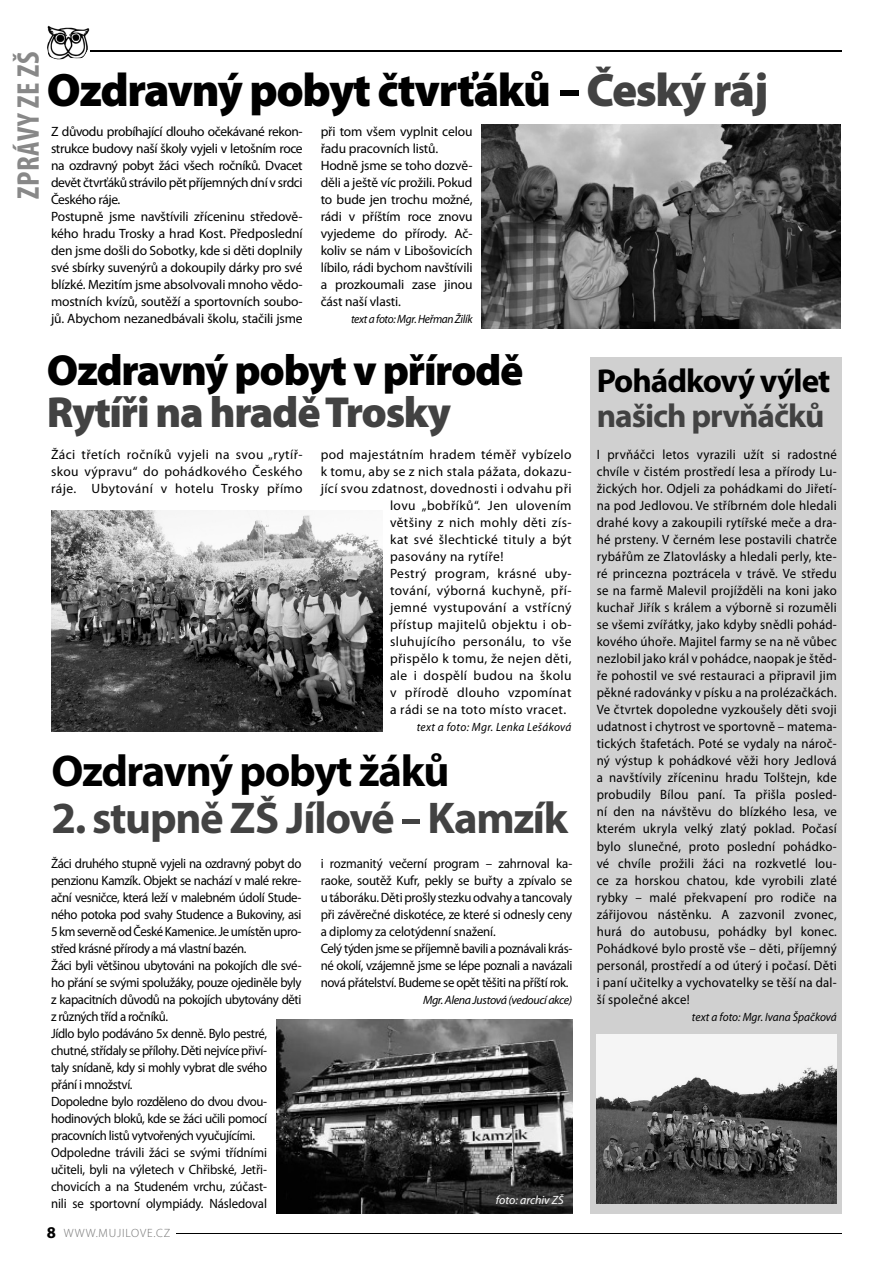
<style>
.page{position:relative;width:893px;height:1263px;background:#fff}
.page>*{position:absolute;margin:0;border:0;box-sizing:border-box;transform-origin:0 0}
.t1{font:900 47.1px "Myriad Pro";letter-spacing:-.03em;color:#000}
.t2{font:700 44.7px "Myriad Pro";letter-spacing:-.03em;color:#424242}
.t3{font:700 44.7px "Myriad Pro";letter-spacing:-.03em;color:#000}
.t4{font:900 43.65px "Myriad Pro";letter-spacing:-.03em;color:#000}
.t5{font:900 43.65px "Myriad Pro";letter-spacing:-.03em;color:#424242}
.t6{font:700 33.15px "Myriad Pro";letter-spacing:-.03em;color:#000}
.t7{font:700 33.15px "Myriad Pro";letter-spacing:-.03em;color:#424242}
.t8{font:700 condensed 31.5px "Myriad Pro";letter-spacing:.02em;color:#888}
.t9{font:13.5px/17px "Myriad Pro";letter-spacing:-.01em;color:#000;text-align:justify;scale:.95 1}
.t10{font:13.5px/17px "Myriad Pro";letter-spacing:-.01em;color:#000}
.t11{font:13.5px/17px "Myriad Pro";letter-spacing:-.03em;color:#000;scale:.95 1}
.t12{font:13.5px "Myriad Pro";letter-spacing:.03em;color:#000}
.t13{font:italic 12px "Myriad Pro";letter-spacing:-.02em;color:#000}
.t14{font:italic 12px "Myriad Pro";letter-spacing:.03em;color:#000;scale:.95 1}
.t15{font:italic 12px "Myriad Pro";color:#000;scale:.95 1}
.t16{font:italic 12px "Myriad Pro";letter-spacing:-.02em;color:#000;scale:.95 1}
.t17{font:300 12px "Myriad Pro";letter-spacing:.07em;color:#717171}
.t18{font:italic 12px "Myriad Pro";color:#fff}
.s1{color:#424242}
.s2{font-weight:700;font-size:16.5px;color:#000}
</style>
<div class="page">
<img style="left:47px;top:25px;width:53px;height:35px">
<hr style="left:177px;top:1233px;width:665px;height:1px;background:#000">
<hr style="left:90px;top:51px;width:752px;height:1px;background:#000">
<img style="left:481px;top:124px;width:360px;height:204px">
<img style="left:51px;top:510px;width:331px;height:221px">
<div style="left:590px;top:357px;width:252px;height:857px;background:#d0d0d0"></div>
<img style="left:597px;top:1034px;width:240px;height:169px">
<img style="left:276px;top:1019px;width:296px;height:195px">
<h3 class="t8" style="left:17px;top:199px;width:148px;rotate:-90deg">ZPRÁVY ZE ZŠ</h3>
<h1 class="t1" style="left:47px;top:72px;width:723px">Ozdravný pobyt čtvrťáků -<span class="s1">Český ráj</span></h1>
<p class="t10" style="left:51px;top:124px;width:253px">Z důvodu probíhající dlouho očekávané rekon&shy;strukce budovy naší školy vyjeli v letošním roce na ozdravný pobyt žáci všech ročníků. Dvacet devět čtvrťáků strávilo pět příjemných dní v srdci Českého ráje.<br>Postupně jsme navštívili zříceninu středově&shy;kého hradu Trosky a hrad Kost. Předposlední den jsme došli do Sobotky, kde si děti doplnily své sbírky suvenýrů a dokoupily dárky pro své blízké. Mezitím jsme absolvovali mnoho vědo&shy;mostních kvízů, soutěží a sportovních soubo&shy;jů. Abychom nezanedbávali školu, stačili jsme</p>
<p class="t10" style="left:321px;top:124px;width:153px">při tom všem vyplnit celou řadu pracovních listů.<br>Hodně jsme se toho dozvě&shy;děli a ještě víc prožili. Pokud to bude jen trochu možné, rádi v příštím roce znovu vyjedeme do přírody. Ač&shy;koliv se nám v Libošovicích líbilo, rádi bychom navštívili a prozkoumali zase jinou část naší vlasti.</p>
<p class="t16" style="left:351px;top:315px;width:129px">text a foto: Mgr. Heřman Žilík</p>
<h3 class="t4" style="left:47px;top:353px;width:478px">Ozdravný pobyt v přírodě</h3>
<h3 class="t5" style="left:47px;top:396px;width:406px">Rytíři na hradě Trosky</h3>
<p class="t10" style="left:51px;top:447px;width:253px;text-align:justify">Žáci třetích ročníků vyjeli na svou „rytíř&shy;skou výpravu“ do pohádkového Českého ráje. Ubytování v hotelu Trosky přímo</p>
<p class="t12" style="left:321px;top:450px;width:252px">pod majestátním hradem téměř vybízelo</p>
<p class="t12" style="left:321px;top:467px;width:252px">k tomu, aby se z nich stala pážata, dokazu-</p>
<p class="t12" style="left:321px;top:484px;width:252px">jící svou zdatnost, dovednosti i odvahu při</p>
<p class="t12" style="left:390px;top:501px;width:183px">lovu „bobříků“. Jen ulovením</p>
<p class="t12" style="left:390px;top:518px;width:183px">většiny z nich mohly děti zís-</p>
<p class="t12" style="left:390px;top:535px;width:183px">kat své šlechtické tituly a být</p>
<p class="t12" style="left:390px;top:552px;width:115px">pasovány na rytíře!</p>
<p class="t12" style="left:390px;top:569px;width:183px">Pestrý program, krásné uby-</p>
<p class="t12" style="left:390px;top:586px;width:183px">tování, výborná kuchyně, pří-</p>
<p class="t12" style="left:390px;top:603px;width:183px">jemné vystupování a vstřícný</p>
<p class="t12" style="left:390px;top:620px;width:183px">přístup majitelů objektu i ob-</p>
<p class="t12" style="left:390px;top:637px;width:183px">sluhujícího personálu, to vše</p>
<p class="t12" style="left:390px;top:654px;width:183px">přispělo k tomu, že nejen děti,</p>
<p class="t12" style="left:390px;top:671px;width:183px">ale i dospělí budou na školu</p>
<p class="t12" style="left:390px;top:688px;width:183px">v přírodě dlouho vzpomínat</p>
<p class="t12" style="left:390px;top:705px;width:178px">a rádi se na toto místo vracet.</p>
<p class="t14" style="left:417px;top:723px;width:164px">text a foto: Mgr. Lenka Lešáková</p>
<h2 class="t3" style="left:51px;top:754px;width:400px">Ozdravný pobyt žáků</h2>
<h2 class="t2" style="left:51px;top:801px;width:518px">2. stupně ZŠ Jílové - Kamzík</h2>
<p class="t11" style="left:51px;top:855px;width:265px">Žáci druhého stupně vyjeli na ozdravný pobyt do penzionu Kamzík. Objekt se nachází v malé rekre&shy;ační vesničce, která leží v malebném údolí Stude&shy;ného potoka pod svahy Studence a Bukoviny, asi 5 km severně od České Kamenice. Je umístěn upro&shy;střed krásné přírody a má vlastní bazén.<br>Žáci byli většinou ubytováni na pokojích dle své&shy;ho přání se svými spolužáky, pouze ojediněle byly z kapacitních důvodů na pokojích ubytovány děti z různých tříd a ročníků.<br>Jídlo bylo podáváno 5x denně. Bylo pestré, chutné, střídaly se přílohy. Děti nejvíce přiví-<br>taly snídaně, kdy si mohly vybrat dle svého<br>přání i množství.<br>Dopoledne bylo rozděleno do dvou dvou&shy;hodinových bloků, kde se žáci učili pomocí pracovních listů vytvořených vyučujícími.<br>Odpoledne trávili žáci se svými třídními učiteli, byli na výletech v Chřibské, Jetři&shy;chovicích a na Studeném vrchu, zúčast-<br>nili se sportovní olympiády. Následoval</p>
<p class="t9" style="left:321px;top:855px;width:266px;text-align:left">i rozmanitý večerní program – zahrnoval ka&shy;raoke, soutěž Kufr, pekly se buřty a zpívalo se u táboráku. Děti prošly stezku odvahy a tancovaly při závěrečné diskotéce, ze které si odnesly ceny a diplomy za celotýdenní snažení.<br>Celý týden jsme se příjemně bavili a poznávali krás&shy;né okolí, vzájemně jsme se lépe poznali a navázali nová přátelství. Budeme se opět těšiti na příští rok.</p>
<p class="t13" style="left:423px;top:995px;width:151px">Mgr. Alena Justová (vedoucí akce)</p>
<p class="t18" style="left:496px;top:1195px;width:70px">foto: archiv ZŠ</p>
<p class="t17" style="left:47px;top:1229px;width:125px"><span class="s2">8</span> WWW.MUJILOVE.CZ</p>
<h3 class="t6" style="left:597px;top:368px;width:235px">Pohádkový výlet</h3>
<h3 class="t7" style="left:597px;top:403px;width:229px">našich prvňáčků</h3>
<p class="t9" style="left:597px;top:447px;width:254px">I prvňáčci letos vyrazili užít si radostné chvíle v čistém prostředí lesa a přírody Lu&shy;žických hor. Odjeli za pohádkami do Jiřetí&shy;na pod Jedlovou. Ve stříbrném dole hledali drahé kovy a zakoupili rytířské meče a dra&shy;hé prsteny. V černém lese postavili chatrče rybářům ze Zlatovlásky a hledali perly, kte&shy;ré princezna poztrácela v trávě. Ve středu se na farmě Malevil projížděli na koni jako kuchař Jiřík s králem a výborně si rozuměli se všemi zvířátky, jako kdyby snědli pohád&shy;kového úhoře. Majitel farmy se na ně vůbec nezlobil jako král v pohádce, naopak je štěd&shy;ře pohostil ve své restauraci a připravil jim pěkné radovánky v písku a na prolézačkách.<br>Ve čtvrtek dopoledne vyzkoušely děti svoji udatnost i chytrost ve sportovně – matema&shy;tických štafetách. Poté se vydaly na nároč&shy;ný výstup k pohádkové věži hory Jedlová a navštívily zříceninu hradu Tolštejn, kde probudily Bílou paní. Ta přišla posled&shy;ní den na návštěvu do blízkého lesa, ve kterém ukryla velký zlatý poklad. Počasí bylo slunečné, proto poslední pohádko&shy;vé chvíle prožili žáci na rozkvetlé lou&shy;ce za horskou chatou, kde vyrobili zlaté rybky – malé překvapení pro rodiče na zářijovou nástěnku. A zazvonil zvonec, hurá do autobusu, pohádky byl konec.<br>Pohádkové bylo prostě vše – děti, příjemný personál, prostředí a od úterý i počasí. Děti i paní učitelky a vychovatelky se těší na dal&shy;ší společné akce!</p>
<p class="t15" style="left:692px;top:1012px;width:154px">text a foto: Mgr. Ivana Špačková</p>
</div>
